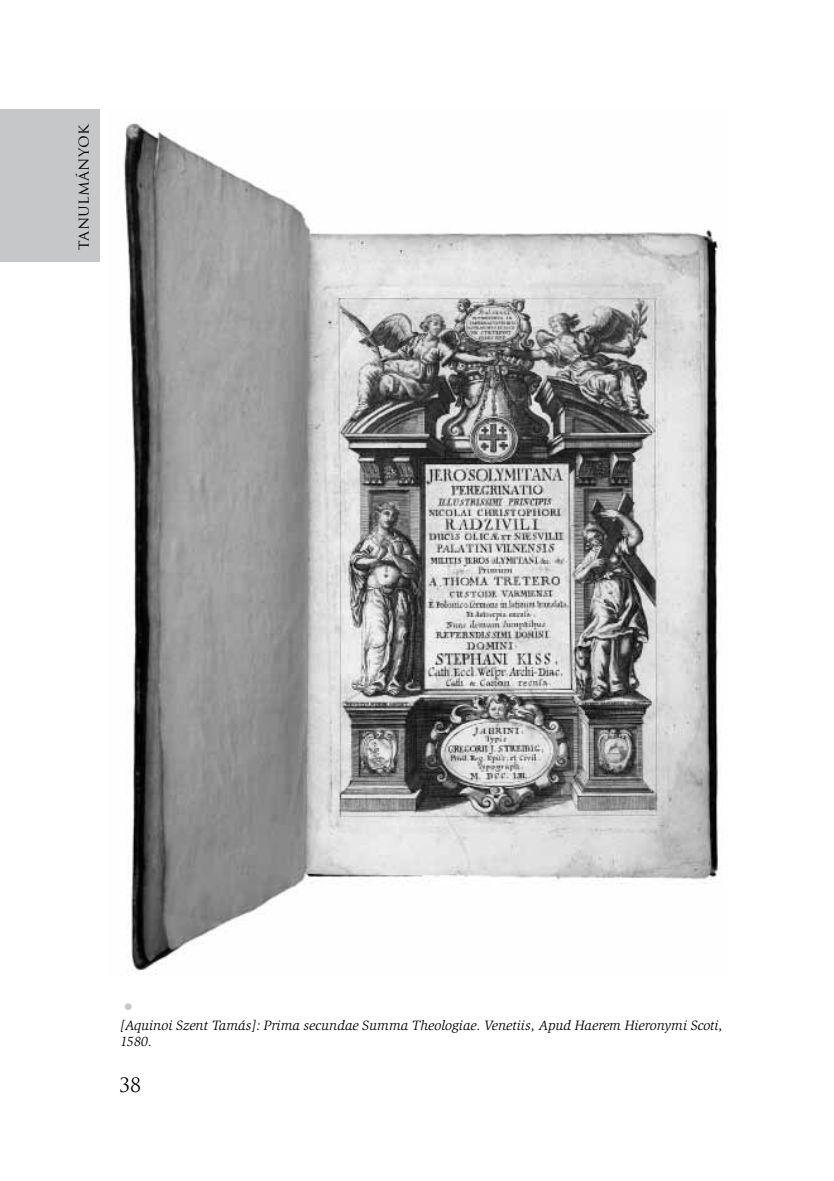
<style>
.page{position:relative;width:834px;height:1181px;background:#fff}
.page>*{position:absolute;margin:0;border:0;box-sizing:border-box;transform-origin:0 0}
.t1{font:italic 24.5px "Slimbach HU";color:#c6c7c8}
.t2{font:19.25px "Trajan Pro";color:#000}
.t3{font:15.75px "Trajan Pro";color:#000}
.t4{font:italic 14px/15.8px "Slimbach HU";color:#000}
</style>
<div class="page">
<div style="left:0;top:109px;width:99px;height:153px;background:#c6c7c8"></div>
<img style="left:123px;top:119px;width:600px;height:856px">
<p class="t3" style="left:73px;top:250px;width:128px;rotate:-90deg">tanulmányok</p>
<h1 class="t1" style="left:120px;top:993px;width:18px">•</h1>
<p class="t4" style="left:120px;top:1018px;width:604px">[Aquinoi Szent Tamás]: Prima secundae Summa Theologiae. Venetiis, Apud Haerem Hieronymi Scoti,<br>1580.</p>
<h2 class="t2" style="left:119px;top:1072px;width:23px">38</h2>
</div>
